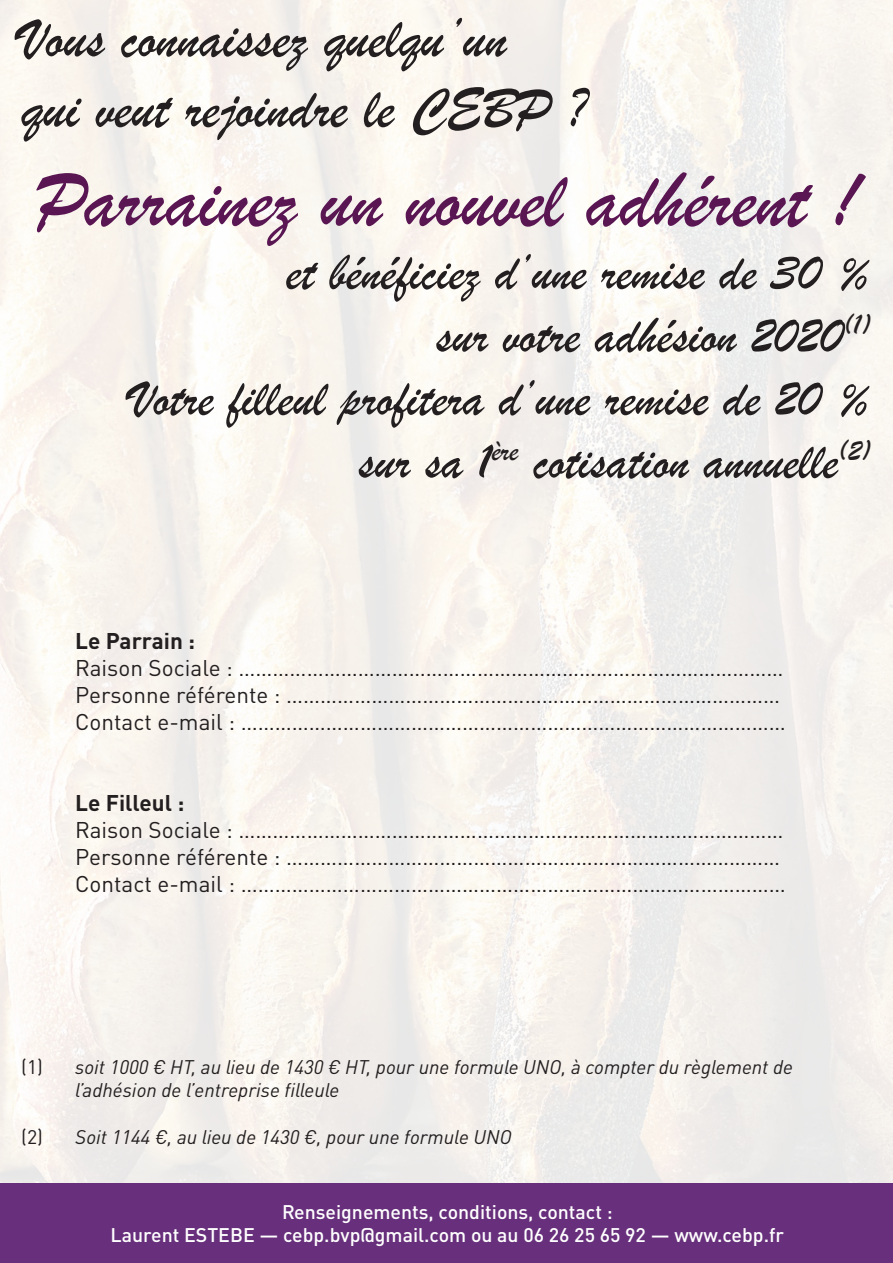
<style>
.page{position:relative;width:893px;height:1263px;background:#fff}
.page>*{position:absolute;margin:0;border:0;box-sizing:border-box;transform-origin:0 0}
.t1{font:82.5px "Brush Script";color:#591652}
.t2{font:58.5px "Brush Script";color:#231f20}
.t3{font:52.5px/63px "Brush Script";color:#231f20;text-align:right}
.t4{font:22.5px "DIN Pro";color:#231f20}
.t5{font:700 22.5px "DIN Pro";color:#231f20}
.t6{font:italic 19.5px/23.4px "DIN Pro";color:#231f20}
.t7{font:500 19.5px "DIN Pro";color:#fff}
.s1{font-style:normal}
</style>
<div class="page">
<img style="left:0;top:0;width:893px;height:1199px">
<div style="left:1px;top:1183px;width:892px;height:80px;background:#68307c"></div>
<p class="t2" style="left:21px;top:0;width:487px">Vous connaissez quelqu’un</p>
<p class="t2" style="left:21px;top:70px;width:566px">qui veut rejoindre le CEBP ?</p>
<p class="t1" style="left:34px;top:146px;width:826px">Parrainez un nouvel adhérent !</p>
<p class="t3" style="left:132px;top:241px;width:742px">et bénéficiez d’une remise de 30 %<br>sur votre adhésion 2020<sup>(1)<br></sup>Votre filleul profitera d’une remise de 20 %</p>
<p class="t3" style="left:358px;top:430px;width:515px">sur sa 1<sup>ère</sup> cotisation annuelle<sup>(2)</sup></p>
<p class="t5" style="left:75px;top:622px;width:121px">Le Parrain :</p>
<p class="t4" style="left:75px;top:650px;width:710px">Raison Sociale : ……………………………………………………………………………………</p>
<p class="t4" style="left:75px;top:677px;width:706px">Personne référente : ……………………………………………………………………………</p>
<p class="t4" style="left:75px;top:704px;width:712px">Contact e-mail : ……………………………………………………………………………………</p>
<p class="t5" style="left:75px;top:784px;width:111px">Le Filleul :</p>
<p class="t4" style="left:75px;top:812px;width:710px">Raison Sociale : ……………………………………………………………………………………</p>
<p class="t4" style="left:75px;top:839px;width:706px">Personne référente : ……………………………………………………………………………</p>
<p class="t4" style="left:75px;top:866px;width:712px">Contact e-mail : ……………………………………………………………………………………</p>
<p class="t6" style="left:75px;top:1053px;width:719px;text-indent:-54px"><span class="s1">(1)</span> soit 1000 € HT, au lieu de 1430 € HT, pour une formule UNO, à compter du règlement de l’adhésion de l’entreprise filleule</p>
<p class="t6" style="left:21px;top:1123px;width:492px"><span class="s1">(2)</span> Soit 1144 €, au lieu de 1430 €, pour une formule UNO</p>
<p class="t7" style="left:282px;top:1196px;width:332px">Renseignements, conditions, contact :</p>
<p class="t7" style="left:111px;top:1219px;width:675px">Laurent ESTEBE — cebp.bvp@gmail.com ou au 06 26 25 65 92 — www.cebp.fr</p>
</div>
